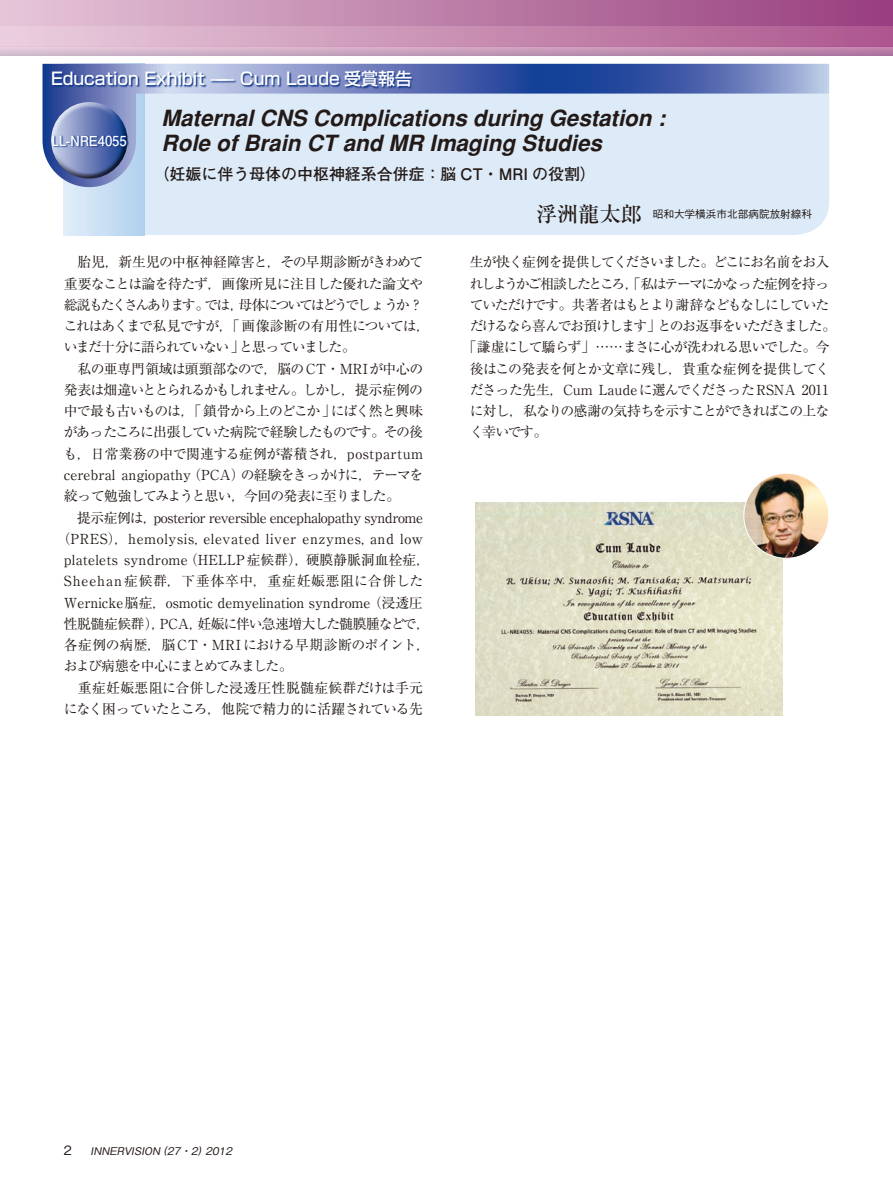
<style>
.page{position:relative;width:893px;height:1191px;background:#fff}
.page>*{position:absolute;margin:0;border:0;box-sizing:border-box;transform-origin:0 0}
.t1{font:italic 700 22.35px/25.5px "Helvetica";color:#231916}
.t2{font:500 16.95px "Shin Go Pro";color:#fff}
.t3{font:700 15.9px "Futo Go B101 Pro";color:#231916}
.t4{font:13.8px "Ryumin Pro";letter-spacing:-.04em;color:#231916}
.t5{font:13.8px "Ryumin Pro";letter-spacing:-.005em;color:#231916}
.t6{font:13.8px "Ryumin Pro";letter-spacing:-.11em;color:#231916}
.t7{font:13.8px "Ryumin Pro";letter-spacing:-.105em;color:#231916}
.t8{font:13.8px "Ryumin Pro";letter-spacing:-.06em;color:#231916}
.t9{font:13.8px "Ryumin Pro";letter-spacing:.045em;color:#231916}
.t10{font:13.8px "Ryumin Pro";letter-spacing:.005em;color:#231916}
.t11{font:13.8px "Ryumin Pro";letter-spacing:.02em;color:#231916}
.t12{font:13.8px "Ryumin Pro";letter-spacing:.015em;color:#231916}
.t13{font:13.8px "Ryumin Pro";letter-spacing:-.155em;color:#231916}
.t14{font:13.8px "Ryumin Pro";letter-spacing:-.135em;color:#231916}
.t15{font:13.8px "Ryumin Pro";letter-spacing:-.08em;color:#231916}
.t16{font:13.8px "Ryumin Pro";letter-spacing:.05em;color:#231916}
.t17{font:13.8px "Ryumin Pro";letter-spacing:-.015em;color:#231916}
.t18{font:13.8px "Ryumin Pro";letter-spacing:-.065em;color:#231916}
.t19{font:13.8px "Ryumin Pro";letter-spacing:-.09em;color:#231916}
.t20{font:13.8px "Ryumin Pro";letter-spacing:-.07em;color:#231916}
.t21{font:13.8px "Ryumin Pro";letter-spacing:.025em;color:#231916}
.t22{font:700 13.8px "Futo Go B101 Pro";letter-spacing:-.01em;color:#fff;scale:.95 1}
.t23{font:italic 500 10.65px "Gothic BBB Pro";color:#231916}
.t24{font:500 10.65px "Gothic BBB Pro";color:#231916}
.s1{font-family:"Ryumin Pro";font-size:21.3px}
.s2{font-style:normal;font-size:12.75px}
.s3{font-style:normal;font-size:11.7px}
</style>
<div class="page">
<div style="left:0;top:0;width:893px;height:55px;background:linear-gradient(to right,#dfc7d8,#b97da6)"></div>
<div style="left:0;top:0;width:893px;height:47px;background:linear-gradient(to right,#e9cedd,#ab558c)"></div>
<div style="left:0;top:0;width:893px;height:26px;background:linear-gradient(to right,#e5c5d7,#973d7c)"></div>
<div style="left:85px;top:64px;width:744px;height:171px;background:#ddebf8;border-radius:34px"></div>
<div style="left:64px;top:64px;width:81px;height:171px;background:linear-gradient(to right,#e2edf9,#b0d1ee)"></div>
<svg style="left:43px;top:64px;width:786px;height:123px"></svg>
<div style="left:50px;top:100px;width:77px;height:62px;background:#fff;opacity:.75"></div>
<div style="left:51px;top:114px;width:78px;height:65px;background:#231916;opacity:.75"></div>
<svg style="left:53px;top:135px;width:76px;height:13px"></svg>
<svg style="left:52px;top:70px;width:362px;height:20px;background:#7082bb"></svg>
<img style="left:476px;top:503px;width:306px;height:212px">
<img style="left:744px;top:473px;width:85px;height:85px;border-radius:43px">
<p class="t2" style="left:51px;top:65px;width:363px">Education Exhibit —— Cum Laude 受賞報告</p>
<p class="t22" style="left:52px;top:129px;width:80px">LL-NRE4055</p>
<h1 class="t1" style="left:162px;top:105px;width:505px">Maternal CNS Complications during Gestation :<br>Role of Brain CT and MR Imaging Studies</h1>
<p class="t3" style="left:154px;top:161px;width:444px">（妊娠に伴う母体の中枢神経系合併症：脳 CT・MRI の役割）</p>
<p class="t24" style="left:536px;top:205px;width:278px"><span class="s1">浮洲龍太郎</span>　昭和大学横浜市北部病院放射線科</p>
<p class="t5" style="left:64px;top:251px;width:361px">　胎児，新生児の中枢神経障害と，その早期診断がきわめて</p>
<p class="t4" style="left:64px;top:273px;width:361px">重要なことは論を待たず，画像所見に注目した優れた論文や</p>
<p class="t13" style="left:64px;top:294px;width:361px">総説もたくさんあります。では，母体についてはどうでしょうか？</p>
<p class="t15" style="left:64px;top:315px;width:368px">これはあくまで私見ですが，｢画像診断の有用性については，</p>
<p class="t6" style="left:64px;top:336px;width:294px">いまだ十分に語られていない｣と思っていました。</p>
<p class="t5" style="left:64px;top:358px;width:361px">　私の亜専門領域は頭頸部なので，脳のCT・MRIが中心の</p>
<p class="t6" style="left:64px;top:379px;width:361px">発表は畑違いととられるかもしれません。しかし，提示症例の</p>
<p class="t4" style="left:64px;top:400px;width:361px">中で最も古いものは，｢鎖骨から上のどこか｣にばく然と興味</p>
<p class="t7" style="left:64px;top:421px;width:361px">があったころに出張していた病院で経験したものです。その後</p>
<p class="t12" style="left:64px;top:443px;width:361px">も，日常業務の中で関連する症例が蓄積され，postpartum</p>
<p class="t10" style="left:64px;top:464px;width:361px">cerebral angiopathy（PCA）の経験をきっかけに，テーマを</p>
<p class="t8" style="left:64px;top:485px;width:338px">絞って勉強してみようと思い，今回の発表に至りました。</p>
<p class="t4" style="left:64px;top:506px;width:361px">　提示症例は，posterior reversible encephalopathy syndrome</p>
<p class="t9" style="left:57px;top:528px;width:368px">（PRES），hemolysis, elevated liver enzymes, and low</p>
<p class="t11" style="left:64px;top:549px;width:368px">platelets syndrome（HELLP症候群），硬膜静脈洞血栓症，</p>
<p class="t16" style="left:64px;top:570px;width:361px">Sheehan 症候群，下垂体卒中，重症妊娠悪阻に合併した</p>
<p class="t5" style="left:64px;top:591px;width:361px">Wernicke脳症，osmotic demyelination syndrome （浸透圧</p>
<p class="t4" style="left:64px;top:613px;width:368px">性脱髄症候群），PCA，妊娠に伴い急速増大した髄膜腫などで，</p>
<p class="t17" style="left:64px;top:634px;width:368px">各症例の病歴，脳 CT・MRI における早期診断のポイント，</p>
<p class="t6" style="left:64px;top:655px;width:231px">および病態を中心にまとめてみました。</p>
<p class="t21" style="left:64px;top:676px;width:361px">　重症妊娠悪阻に合併した浸透圧性脱髄症候群だけは手元</p>
<p class="t4" style="left:64px;top:698px;width:361px">になく困っていたところ，他院で精力的に活躍されている先</p>
<p class="t18" style="left:470px;top:251px;width:361px">生が快く症例を提供してくださいました。どこにお名前をお入</p>
<p class="t14" style="left:470px;top:272px;width:361px">れしようかご相談したところ，「私はテーマにかなった症例を持っ</p>
<p class="t19" style="left:470px;top:294px;width:361px">ていただけです。共著者はもとより謝辞などもなしにしていた</p>
<p class="t7" style="left:470px;top:315px;width:368px">だけるなら喜んでお預けします」とのお返事をいただきました。</p>
<p class="t20" style="left:463px;top:336px;width:368px">「謙虚にして驕らず」……まさに心が洗われる思いでした。今</p>
<p class="t4" style="left:470px;top:357px;width:361px">後はこの発表を何とか文章に残し，貴重な症例を提供してく</p>
<p class="t5" style="left:470px;top:379px;width:361px">ださった先生，Cum Laudeに選んでくださったRSNA 2011</p>
<p class="t8" style="left:470px;top:400px;width:361px">に対し，私なりの感謝の気持ちを示すことができればこの上な</p>
<p class="t4" style="left:470px;top:421px;width:80px">く幸いです。</p>
<p class="t23" style="left:64px;top:1142px;width:173px"><span class="s2">2</span> <span class="s3">　</span> INNERVISION (27・2) 2012</p>
</div>
